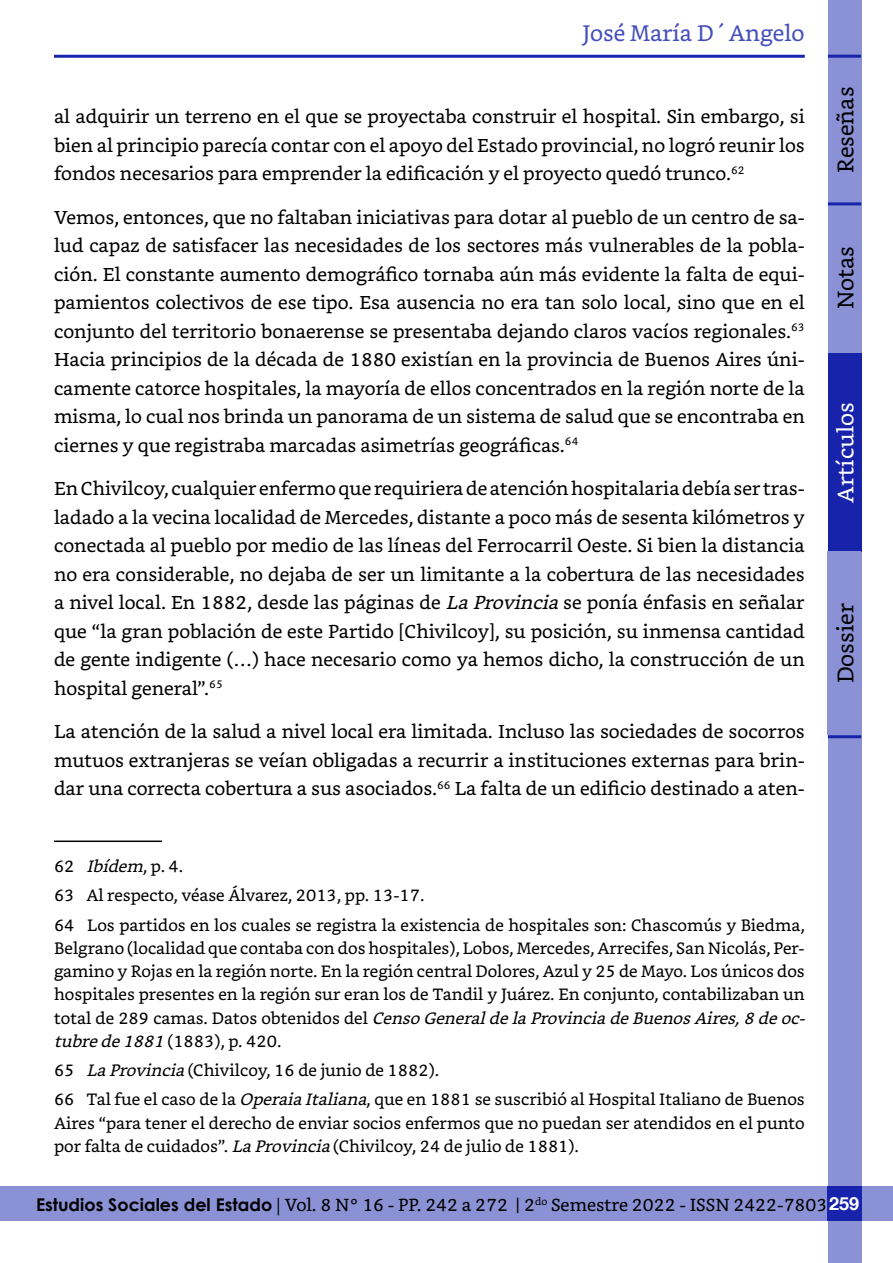
<style>
.page{position:relative;width:893px;height:1263px;background:#fff}
.page>*{position:absolute;margin:0;border:0;box-sizing:border-box;transform-origin:0 0}
.t1{font:22.5px "Bookerly";color:#000}
.t2{font:22.5px "Bookerly";color:#464fbc}
.t3{font:22.5px "Bookerly";color:#fff}
.Cuerpo{font:18.75px/28.5px "Bookerly";color:#000;text-align:justify}
.t4{font:17.55px "Bookerly";color:#000}
.Notas_al_pie{font:16.5px/23.2px "Bookerly";color:#000}
.s1{font-style:italic}
.s2{font-family:"Century Gothic";font-weight:700}
.s3{font-family:"Minion Pro"}
.s4{font-family:"Helvetica Neue";font-weight:700;font-size:18px;color:#fff}
</style>
<div class="page">
<div style="left:0;top:1187px;width:893px;height:34px;background:#8b91d5"></div>
<div style="left:828px;top:0;width:33px;height:1263px;background:#8b91d5"></div>
<div style="left:828px;top:353px;width:33px;height:199px;background:#1823ab"></div>
<div style="left:828px;top:551px;width:33px;height:184px;background:#8b91d5"></div>
<hr style="left:828px;top:202px;width:33px;height:3px;background:#1823ab">
<div style="left:827px;top:1187px;width:34px;height:34px;background:#1823ab"></div>
<hr style="left:54px;top:55px;width:751px;height:3px;background:#1823ab">
<hr style="left:828px;top:55px;width:33px;height:3px;background:#1823ab">
<hr style="left:828px;top:735px;width:33px;height:3px;background:#1823ab">
<hr style="left:54px;top:840px;width:108px;height:2px;background:#000">
<p class="t2" style="left:583px;top:20px;width:224px">José María D´Angelo</p>
<p class="Cuerpo" style="left:54px;top:102px;width:752px">al adquirir un terreno en el que se proyectaba construir el hospital. Sin embargo, si bien al principio parecía contar con el apoyo del Estado provincial, no logró reunir los fondos necesarios para emprender la edificación y el proyecto quedó trunco.<sup>62</sup></p>
<p class="Cuerpo" style="left:54px;top:203px;width:752px">Vemos, entonces, que no faltaban iniciativas para dotar al pueblo de un centro de sa&shy;lud capaz de satisfacer las necesidades de los sectores más vulnerables de la pobla&shy;ción. El constante aumento demográfico tornaba aún más evidente la falta de equi&shy;pamientos colectivos de ese tipo. Esa ausencia no era tan solo local, sino que en el conjunto del territorio bonaerense se presentaba dejando claros vacíos regionales.<sup>63<br></sup>Hacia principios de la década de 1880 existían en la provincia de Buenos Aires úni&shy;camente catorce hospitales, la mayoría de ellos concentrados en la región norte de la misma, lo cual nos brinda un panorama de un sistema de salud que se encontraba en ciernes y que registraba marcadas asimetrías geográficas.<sup>64</sup></p>
<p class="Cuerpo" style="left:54px;top:474px;width:752px">En Chivilcoy, cualquier enfermo que requiriera de atención hospitalaria debía ser tras&shy;ladado a la vecina localidad de Mercedes, distante a poco más de sesenta kilómetros y conectada al pueblo por medio de las líneas del Ferrocarril Oeste. Si bien la distancia no era considerable, no dejaba de ser un limitante a la cobertura de las necesidades a nivel local. En 1882, desde las páginas de <span class="s1">LaProvincia</span>se ponía énfasis en señalar que “la gran población de este Partido [Chivilcoy], su posición, su inmensa cantidad de gente indigente (…) hace necesario como ya hemos dicho, la construcción de un hospital general”.<sup>65</sup></p>
<p class="Cuerpo" style="left:54px;top:717px;width:752px">La atención de la salud a nivel local era limitada. Incluso las sociedades de socorros mutuos extranjeras se veían obligadas a recurrir a instituciones externas para brin&shy;dar una correcta cobertura a sus asociados.<sup>66</sup> La falta de un edificio destinado a aten-</p>
<p class="Notas_al_pie" style="left:54px;top:855px;width:131px">6 2 <span class="s1">Ibídem</span>, p . 4 .</p>
<p class="Notas_al_pie" style="left:54px;top:884px;width:372px">63 Al respecto, véase Álvarez, 2013, pp. 13-17.</p>
<p class="Notas_al_pie" style="left:54px;top:913px;width:758px">64 Los partidos en los cuales se registra la existencia de hospitales son: Chascomús y Biedma, Belgrano (localidad que contaba con dos hospitales), Lobos, Mercedes, Arrecifes, San Nicolás, Per&shy;gamino y Rojas en la región norte. En la región central Dolores, Azul y 25 de Mayo. Los únicos dos hospitales presentes en la región sur eran los de Tandil y Juárez. En conjunto, contabilizaban un t o t a l d e 2 8 9 c a m a s . D a t o s o b t e n i d o s d e l <span class="s1">CensoGeneraldelaProvinciadeBuenosAires,8deoc&shy;tubrede1881</span>(1883), p. 420.</p>
<p class="Notas_al_pie" style="left:54px;top:1059px;width:387px">65 <span class="s1">LaProvincia</span>(Chivilcoy, 16 de junio de 1882).</p>
<p class="Notas_al_pie" style="left:54px;top:1088px;width:752px;text-align:justify">66 Tal fue el caso de la <span class="s1">OperaiaItaliana</span>, que en 1881 se suscribió al Hospital Italiano de Buenos Aires “para tener el derecho de enviar socios enfermos que no puedan ser atendidos en el punto por falta de cuidados”. <span class="s1">LaProvincia</span>(Chivilcoy, 24 de julio de 1881).</p>
<p class="t1" style="left:833px;top:173px;width:88px;rotate:-90deg">Reseñas</p>
<p class="t1" style="left:833px;top:309px;width:65px;rotate:-90deg">Notas</p>
<p class="t3" style="left:833px;top:503px;width:102px;rotate:-90deg">Artículos</p>
<p class="t1" style="left:833px;top:683px;width:82px;rotate:-90deg">Dossier</p>
<p class="t4" style="left:36px;top:1194px;width:825px"><span class="s2">Estudios Sociales del Estado</span> <span class="s3">|</span> Vol. 8 N° 16 - PP. 242 a 272 | 2<sup>do</sup> Semestre 2022 - ISSN 2422-7803<span class="s4">259</span></p>
</div>
